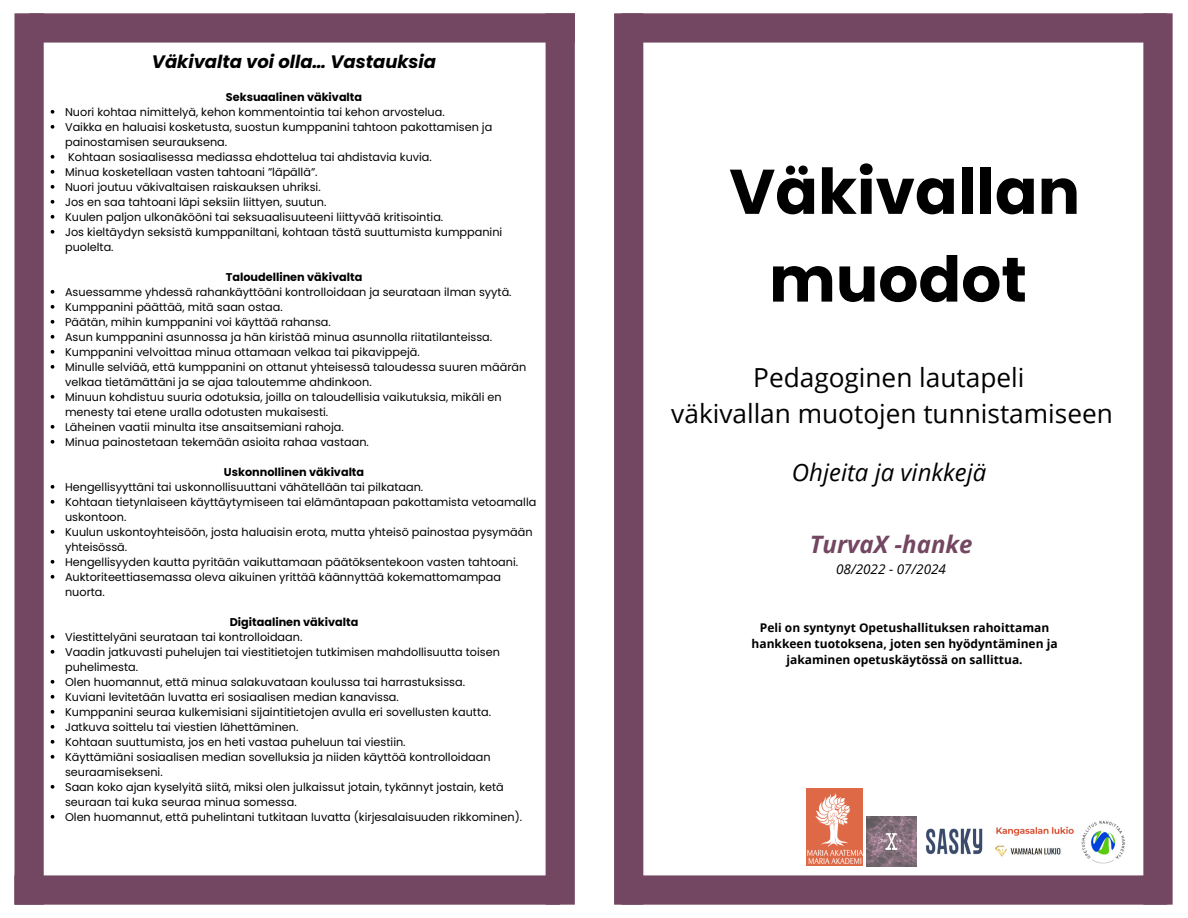
<style>
.page{position:relative;width:1188px;height:918px;background:#fff}
.page>*{position:absolute;margin:0;border:0;box-sizing:border-box;transform-origin:0 0}
.t1{font:700 63px/87.8px "Poppins";color:#000;text-align:center}
.t2{font:26.25px/36.6px "Open Sans";color:#000;text-align:center}
.t3{font:italic 24px "Open Sans";color:#000}
.t4{font:italic 700 24px "Open Sans";color:#734761}
.t5{font:italic 700 18px "Poppins";color:#000}
.t6{font:italic 13.5px "Open Sans";color:#000}
.t7{font:700 12px/16px "Open Sans";color:#000;text-align:center}
.t8{font:11.25px/15px "Poppins";color:#000}
.t9{font:700 11.25px "Poppins";color:#000}
</style>
<div class="page">
<div style="left:614px;top:13px;width:29px;height:892px;background:#734761"></div>
<div style="left:546px;top:13px;width:29px;height:892px;background:#734761"></div>
<div style="left:14px;top:13px;width:30px;height:892px;background:#734761"></div>
<div style="left:1143px;top:13px;width:30px;height:892px;background:#734761"></div>
<div style="left:29px;top:13px;width:546px;height:30px;background:#734761"></div>
<div style="left:621px;top:13px;width:546px;height:30px;background:#734761"></div>
<div style="left:621px;top:875px;width:546px;height:30px;background:#734761"></div>
<div style="left:14px;top:875px;width:546px;height:30px;background:#734761"></div>
<div style="left:806px;top:789px;width:57px;height:77px;background:#de6947"></div>
<img style="left:926px;top:820px;width:199px;height:44px">
<img style="left:867px;top:817px;width:49px;height:49px">
<img style="left:807px;top:794px;width:55px;height:71px">
<svg style="left:51px;top:110px;width:3px;height:4px"></svg>
<svg style="left:51px;top:125px;width:3px;height:4px"></svg>
<svg style="left:51px;top:155px;width:3px;height:4px"></svg>
<svg style="left:51px;top:170px;width:3px;height:4px"></svg>
<svg style="left:51px;top:185px;width:3px;height:4px"></svg>
<svg style="left:51px;top:200px;width:3px;height:4px"></svg>
<svg style="left:51px;top:215px;width:3px;height:4px"></svg>
<svg style="left:51px;top:230px;width:3px;height:4px"></svg>
<svg style="left:51px;top:290px;width:3px;height:4px"></svg>
<svg style="left:51px;top:305px;width:3px;height:4px"></svg>
<svg style="left:51px;top:320px;width:3px;height:4px"></svg>
<svg style="left:51px;top:335px;width:3px;height:4px"></svg>
<svg style="left:51px;top:350px;width:3px;height:4px"></svg>
<svg style="left:51px;top:365px;width:3px;height:4px"></svg>
<svg style="left:51px;top:395px;width:3px;height:4px"></svg>
<svg style="left:51px;top:425px;width:3px;height:4px"></svg>
<svg style="left:51px;top:440px;width:3px;height:4px"></svg>
<svg style="left:51px;top:485px;width:3px;height:4px"></svg>
<svg style="left:51px;top:500px;width:3px;height:4px"></svg>
<svg style="left:51px;top:530px;width:3px;height:4px"></svg>
<svg style="left:51px;top:560px;width:3px;height:4px"></svg>
<svg style="left:51px;top:575px;width:3px;height:4px"></svg>
<svg style="left:51px;top:635px;width:3px;height:4px"></svg>
<svg style="left:51px;top:650px;width:3px;height:4px"></svg>
<svg style="left:51px;top:680px;width:3px;height:4px"></svg>
<svg style="left:51px;top:695px;width:3px;height:4px"></svg>
<svg style="left:51px;top:710px;width:3px;height:4px"></svg>
<svg style="left:51px;top:725px;width:3px;height:4px"></svg>
<svg style="left:51px;top:740px;width:3px;height:4px"></svg>
<svg style="left:51px;top:755px;width:3px;height:4px"></svg>
<svg style="left:51px;top:785px;width:3px;height:4px"></svg>
<svg style="left:51px;top:815px;width:3px;height:4px"></svg>
<p class="t5" style="left:152px;top:49px;width:286px">Väkivalta voi olla… Vastauksia</p>
<p class="t9" style="left:226px;top:89px;width:138px">Seksuaalinen väkivalta</p>
<p class="t8" style="left:65px;top:104px;width:381px">Nuori kohtaa nimittelyä, kehon kommentointia tai kehon arvostelua.</p>
<p class="t8" style="left:65px;top:119px;width:429px">Vaikka en haluaisi kosketusta, suostun kumppanini tahtoon pakottamisen ja painostamisen seurauksena.</p>
<h5 class="t8" style="left:68px;top:149px;width:365px">Kohtaan sosiaalisessa mediassa ehdottelua tai ahdistavia kuvia.</h5>
<p class="t8" style="left:65px;top:164px;width:254px">Minua kosketellaan vasten tahtoani ”läpällä”.</p>
<p class="t8" style="left:65px;top:179px;width:257px">Nuori joutuu väkivaltaisen raiskauksen uhriksi.</p>
<p class="t8" style="left:65px;top:194px;width:263px">Jos en saa tahtoani läpi seksiin liittyen, suutun.</p>
<p class="t8" style="left:65px;top:209px;width:380px">Kuulen paljon ulkonäkööni tai seksuaalisuuteeni liittyvää kritisointia.</p>
<p class="t8" style="left:65px;top:224px;width:439px">Jos kieltäydyn seksistä kumppaniltani, kohtaan tästä suuttumista kumppanini puolelta.</p>
<p class="t9" style="left:226px;top:269px;width:138px">Taloudellinen väkivalta</p>
<p class="t8" style="left:65px;top:284px;width:448px">Asuessamme yhdessä rahankäyttöäni kontrolloidaan ja seurataan ilman syytä.</p>
<p class="t8" style="left:65px;top:299px;width:219px">Kumppanini päättää, mitä saan ostaa.</p>
<p class="t8" style="left:65px;top:314px;width:267px">Päätän, mihin kumppanini voi käyttää rahansa.</p>
<h5 class="t8" style="left:65px;top:329px;width:429px">Asun kumppanini asunnossa ja hän kiristää minua asunnolla riitatilanteissa.</h5>
<p class="t8" style="left:65px;top:344px;width:356px">Kumppanini velvoittaa minua ottamaan velkaa tai pikavippejä.</p>
<p class="t8" style="left:65px;top:359px;width:463px">Minulle selviää, että kumppanini on ottanut yhteisessä taloudessa suuren määrän velkaa tietämättäni ja se ajaa taloutemme ahdinkoon.</p>
<p class="t8" style="left:65px;top:389px;width:438px">Minuun kohdistuu suuria odotuksia, joilla on taloudellisia vaikutuksia, mikäli en menesty tai etene uralla odotusten mukaisesti.</p>
<p class="t8" style="left:65px;top:419px;width:280px">Läheinen vaatii minulta itse ansaitsemiani rahoja.</p>
<p class="t8" style="left:65px;top:434px;width:305px">Minua painostetaan tekemään asioita rahaa vastaan.</p>
<h5 class="t9" style="left:224px;top:464px;width:142px">Uskonnollinen väkivalta</h5>
<p class="t8" style="left:65px;top:479px;width:360px">Hengellisyyttäni tai uskonnollisuuttani vähätellään tai pilkataan.</p>
<p class="t8" style="left:65px;top:494px;width:473px">Kohtaan tietynlaiseen käyttäytymiseen tai elämäntapaan pakottamista vetoamalla uskontoon.</p>
<p class="t8" style="left:65px;top:524px;width:469px">Kuulun uskontoyhteisöön, josta haluaisin erota, mutta yhteisö painostaa pysymään yhteisössä.</p>
<p class="t8" style="left:65px;top:554px;width:455px">Hengellisyyden kautta pyritään vaikuttamaan päätöksentekoon vasten tahtoani.</p>
<p class="t8" style="left:65px;top:569px;width:437px">Auktoriteettiasemassa oleva aikuinen yrittää käännyttää kokemattomampaa nuorta.</p>
<p class="t9" style="left:230px;top:614px;width:130px">Digitaalinen väkivalta</p>
<p class="t8" style="left:65px;top:629px;width:239px">Viestittelyäni seurataan tai kontrolloidaan.</p>
<p class="t8" style="left:65px;top:644px;width:436px">Vaadin jatkuvasti puhelujen tai viestitietojen tutkimisen mahdollisuutta toisen puhelimesta.</p>
<p class="t8" style="left:65px;top:674px;width:402px">Olen huomannut, että minua salakuvataan koulussa tai harrastuksissa.</p>
<p class="t8" style="left:65px;top:689px;width:335px">Kuviani levitetään luvatta eri sosiaalisen median kanavissa.</p>
<h1 class="t8" style="left:65px;top:704px;width:428px">Kumppanini seuraa kulkemisiani sijaintitietojen avulla eri sovellusten kautta.</h1>
<h2 class="t8" style="left:65px;top:719px;width:235px">Jatkuva soittelu tai viestien lähettäminen.</h2>
<h2 class="t8" style="left:65px;top:734px;width:342px">Kohtaan suuttumista, jos en heti vastaa puheluun tai viestiin.</h2>
<h4 class="t8" style="left:65px;top:749px;width:427px">Käyttämiäni sosiaalisen median sovelluksia ja niiden käyttöä kontrolloidaan seuraamisekseni.</h4>
<h5 class="t8" style="left:65px;top:779px;width:440px">Saan koko ajan kyselyitä siitä, miksi olen julkaissut jotain, tykännyt jostain, ketä seuraan tai kuka seuraa minua somessa.</h5>
<p class="t8" style="left:65px;top:809px;width:459px">Olen huomannut, että puhelintani tutkitaan luvatta (kirjesalaisuuden rikkominen).</p>
<h3 class="t1" style="left:729px;top:148px;width:352px">Väkivallan muodot</h3>
<p class="t2" style="left:671px;top:358px;width:443px">Pedagoginen lautapeli<br>väkivallan muotojen tunnistamiseen</p>
<p class="t3" style="left:792px;top:456px;width:196px">Ohjeita ja vinkkejä</p>
<p class="t4" style="left:810px;top:527px;width:164px">TurvaX -hanke</p>
<p class="t6" style="left:836px;top:560px;width:111px">08/2022 - 07/2024</p>
<p class="t7" style="left:752px;top:620px;width:307px">Peli on syntynyt Opetushallituksen rahoittaman hankkeen tuotoksena, joten sen hyödyntäminen ja jakaminen opetuskäytössä on sallittua.</p>
</div>
